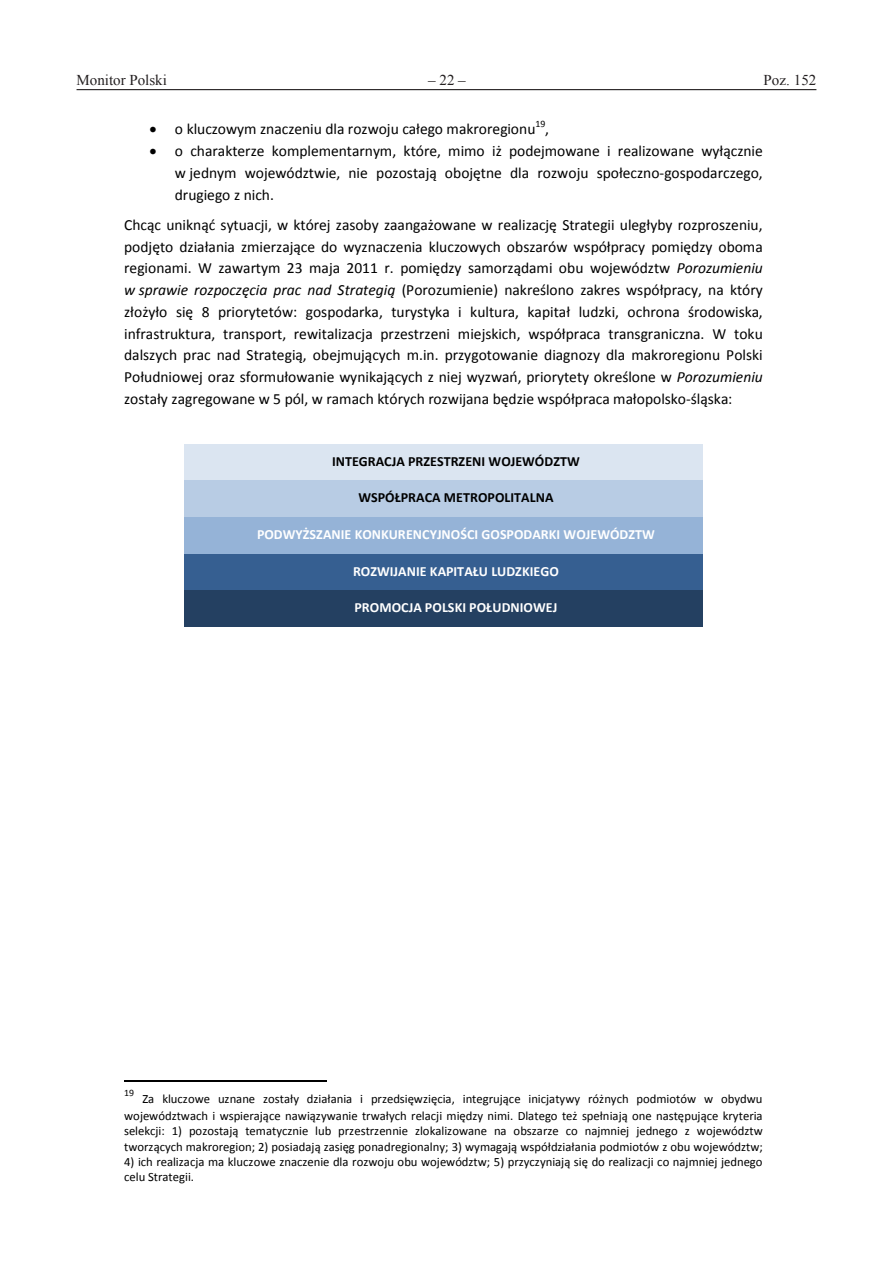
<style>
.page{position:relative;width:893px;height:1263px;background:#fff}
.page>*{position:absolute;margin:0;border:0;box-sizing:border-box;transform-origin:0 0}
.t1{font:15.6px/21.8px "Calibri";color:#000;text-align:justify}
.t2{font:15px "Times New Roman";color:#231f20}
.t3{font:700 13.95px "Calibri";color:#fff}
.t4{font:700 13.95px "Calibri";color:#000}
.t5{font:12.6px/15.8px "Calibri";color:#000;text-align:justify}
.t6{font:9.75px "Calibri";color:#000}
.s1{font-style:italic}
</style>
<div class="page">
<hr style="left:77px;top:89px;width:739px;height:1px;background:#231f20">
<div style="left:184px;top:444px;width:519px;height:36px;background:#dbe5f1"></div>
<div style="left:184px;top:481px;width:519px;height:36px;background:#b8cce4"></div>
<div style="left:184px;top:517px;width:519px;height:37px;background:#95b3d7"></div>
<div style="left:184px;top:554px;width:519px;height:36px;background:#365f91"></div>
<div style="left:184px;top:590px;width:519px;height:37px;background:#244061"></div>
<hr style="left:124px;top:1080px;width:203px;height:1px;background:#000">
<p class="t2" style="left:77px;top:70px;width:92px">Monitor Polski</p>
<p class="t2" style="left:428px;top:70px;width:39px">– 22 –</p>
<p class="t2" style="left:764px;top:70px;width:54px">Poz. 152</p>
<p class="t1" style="left:149px;top:118px;width:388px">• o kluczowym znaczeniu dla rozwoju całego makroregionu</p>
<p class="t6" style="left:535px;top:117px;width:11px">19</p>
<p class="t1" style="left:545px;top:118px;width:5px">,</p>
<p class="t1" style="left:175px;top:140px;width:589px;text-indent:-25px">• o charakterze komplementarnym, które, mimo iż podejmowane i realizowane wyłącznie w jednym województwie, nie pozostają obojętne dla rozwoju społeczno-gospodarczego, drugiego z nich.</p>
<p class="t1" style="left:124px;top:214px;width:640px">Chcąc uniknąć sytuacji, w której zasoby zaangażowane w realizację Strategii uległyby rozproszeniu, podjęto działania zmierzające do wyznaczenia kluczowych obszarów współpracy pomiędzy oboma regionami. W zawartym 23 maja 2011 r. pomiędzy samorządami obu województw <span class="s1">Porozumieniu w sprawie rozpoczęcia prac nad Strategią</span> (Porozumienie) nakreślono zakres współpracy, na który złożyło się 8 priorytetów: gospodarka, turystyka i kultura, kapitał ludzki, ochrona środowiska, infrastruktura, transport, rewitalizacja przestrzeni miejskich, współpraca transgraniczna. W toku dalszych prac nad Strategią, obejmujących m.in. przygotowanie diagnozy dla makroregionu Polski Południowej oraz sformułowanie wynikających z niej wyzwań, priorytety określone w <span class="s1">Porozumieniu </span>zostały zagregowane w 5 pól, w ramach których rozwijana będzie współpraca małopolsko-śląska:</p>
<p class="t4" style="left:332px;top:452px;width:249px">INTEGRACJA PRZESTRZENI WOJEWÓDZTW</p>
<p class="t4" style="left:358px;top:489px;width:197px">WSPÓŁPRACA METROPOLITALNA</p>
<p class="t3" style="left:257px;top:525px;width:399px">PODWYŻSZANIE KONKURENCYJNOŚCI GOSPODARKI WOJEWÓDZTW</p>
<p class="t3" style="left:353px;top:562px;width:207px">ROZWIJANIE KAPITAŁU LUDZKIEGO</p>
<p class="t3" style="left:355px;top:599px;width:204px">PROMOCJA POLSKI POŁUDNIOWEJ</p>
<p class="t6" style="left:124px;top:1087px;width:11px">19</p>
<p class="t5" style="left:124px;top:1091px;width:640px;text-indent:18px">Za kluczowe uznane zostały działania i przedsięwzięcia, integrujące inicjatywy różnych podmiotów w obydwu województwach i wspierające nawiązywanie trwałych relacji między nimi. Dlatego też spełniają one następujące kryteria selekcji: 1) pozostają tematycznie lub przestrzennie zlokalizowane na obszarze co najmniej jednego z województw tworzących makroregion; 2) posiadają zasięg ponadregionalny; 3) wymagają współdziałania podmiotów z obu województw;</p>
<p class="t5" style="left:124px;top:1154px;width:640px;line-height:15.3px">4) ich realizacja ma kluczowe znaczenie dla rozwoju obu województw; 5) przyczyniają się do realizacji co najmniej jednego celu Strategii.</p>
</div>
